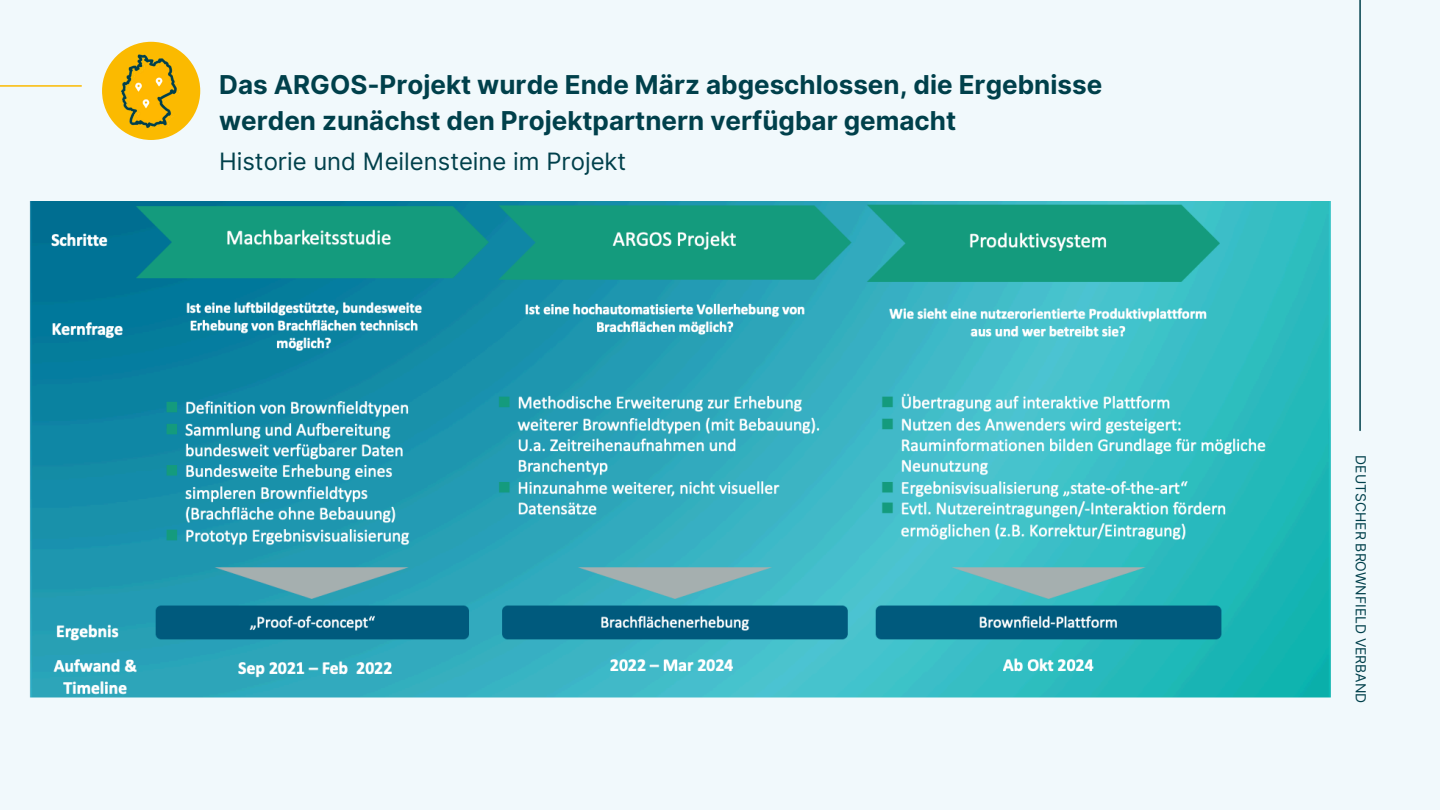
<style>
.page{position:relative;width:1440px;height:810px;background:#f1f9fc}
.page>*{position:absolute;margin:0;border:0;box-sizing:border-box;transform-origin:0 0}
.t1{font:700 26px/36px "Inter";color:#00404b}
.t2{font:23.9px "Inter";color:#00404b}
.t3{font:13.9px "Inter";color:#00404b}
</style>
<div class="page">
<hr style="left:1359px;top:0;width:2px;height:430px;background:#00404b">
<hr style="left:0;top:85px;width:81px;height:2px;background:#fbba00">
<img style="left:104px;top:43px;width:95px;height:94px">
<img style="left:29px;top:201px;width:1302px;height:497px">
<p class="t1" style="left:219px;top:67px;width:885px">Das ARGOS-Projekt wurde Ende März abgeschlossen, die Ergebnisse werden zunächst den Projektpartnern verfügbar gemacht</p>
<p class="t2" style="left:219px;top:147px;width:409px">Historie und Meilensteine im Projekt</p>
<h2 class="t3" style="left:1369px;top:455px;width:249px;rotate:90deg">DEUTSCHER BROWNFIELD VERBAND</h2>
</div>
